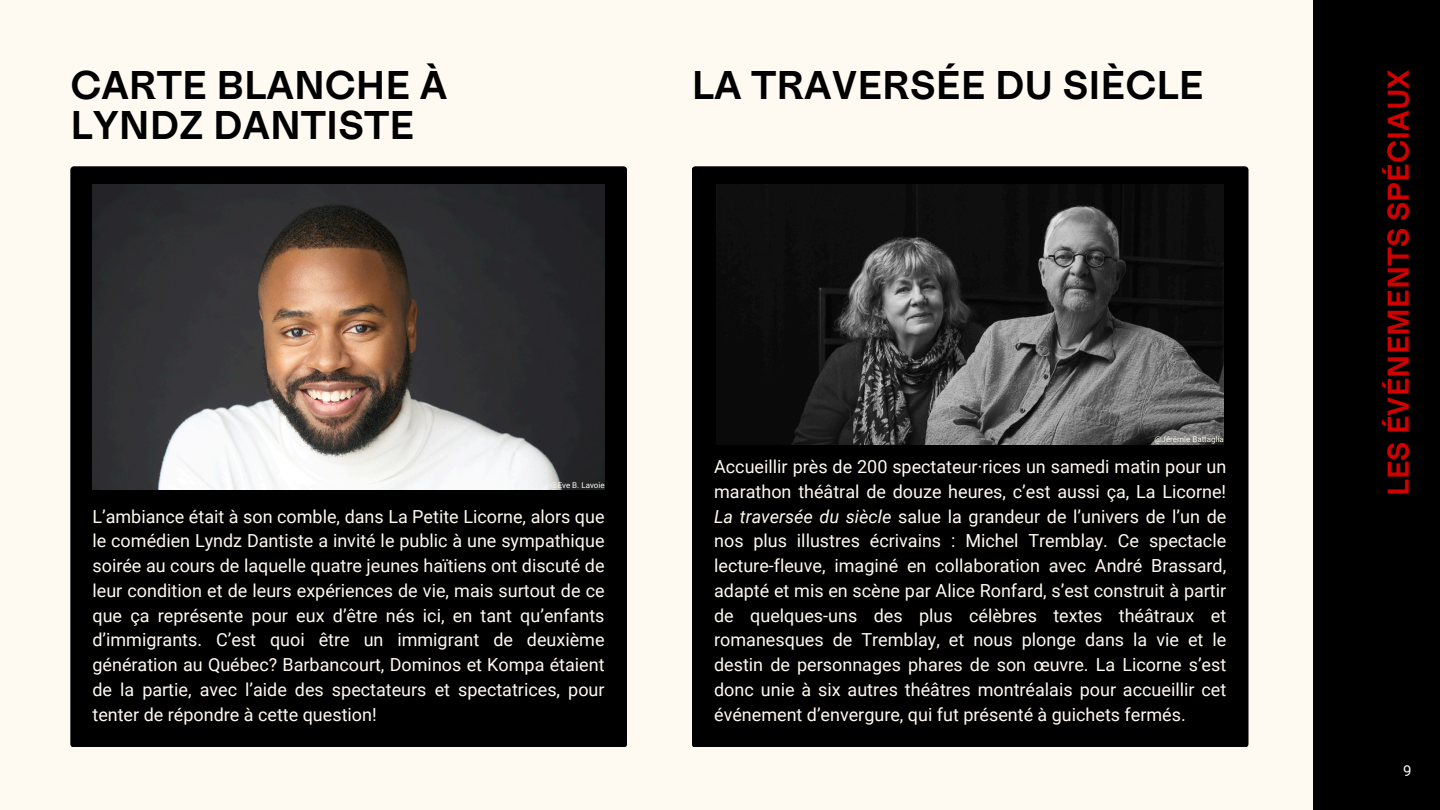
<style>
.page{position:relative;width:1440px;height:810px;background:#fef9f1}
.page>*{position:absolute;margin:0;border:0;box-sizing:border-box;transform-origin:0 0}
.t1{font:600 40px/39.8px "Medium LL";color:#000}
.t2{font:600 30px "Medium LL";color:#d10000}
.t3{font:18px/24.8px "Roboto";color:#fef9f1;text-align:justify}
.t4{font:15px "Roboto";color:#fef9f1}
.t5{font:8px "Roboto";color:#fef9f1}
.s1{font-style:italic}
</style>
<div class="page">
<div style="left:1313px;top:0;width:127px;height:810px;background:#000"></div>
<div style="left:70px;top:166px;width:557px;height:581px;background:#000;border-radius:4px"></div>
<div style="left:692px;top:166px;width:557px;height:581px;background:#000;border-radius:4px"></div>
<img style="left:716px;top:185px;width:508px;height:259px">
<img style="left:92px;top:185px;width:513px;height:305px">
<h3 class="t1" style="left:70px;top:65px;width:378px">CARTE BLANCHE À<br>LYNDZ DANTISTE</h3>
<h1 class="t2" style="left:1380px;top:496px;width:428px;rotate:-90deg">LES ÉVÉNEMENTS SPÉCIAUX</h1>
<p class="t3" style="left:92px;top:504px;width:514px">L’ambiance était à son comble, dans La Petite Licorne, alors que le comédien Lyndz Dantiste a invité le public à une sympathique soirée au cours de laquelle quatre jeunes haïtiens ont discuté de leur condition et de leurs expériences de vie, mais surtout de ce que ça représente pour eux d’être nés ici, en tant qu’enfants d’immigrants. C’est quoi être un immigrant de deuxième génération au Québec? Barbancourt, Dominos et Kompa étaient de la partie, avec l’aide des spectateurs et spectatrices, pour tenter de répondre à cette question!</p>
<h3 class="t1" style="left:692px;top:65px;width:514px">LA TRAVERSÉE DU SIÈCLE</h3>
<p class="t5" style="left:1154px;top:435px;width:71px">@Jérémie Battaglia</p>
<p class="t3" style="left:714px;top:455px;width:514px">Accueillir près de 200 spectateur·rices un samedi matin pour un marathon théâtral de douze heures, c’est aussi ça, La Licorne!<br><span class="s1">La traversée du siècle</span> salue la grandeur de l’univers de l’un de nos plus illustres écrivains : Michel Tremblay. Ce spectacle lecture-fleuve, imaginé en collaboration avec André Brassard, adapté et mis en scène par Alice Ronfard, s’est construit à partir de quelques-uns des plus célèbres textes théâtraux et romanesques de Tremblay, et nous plonge dans la vie et le destin de personnages phares de son œuvre. La Licorne s’est donc unie à six autres théâtres montréalais pour accueillir cet événement d’envergure, qui fut présenté à guichets fermés.</p>
<h2 class="t5" style="left:551px;top:481px;width:56px">@Eve B. Lavoie</h2>
<h1 class="t4" style="left:1403px;top:762px;width:10px">9</h1>
</div>
